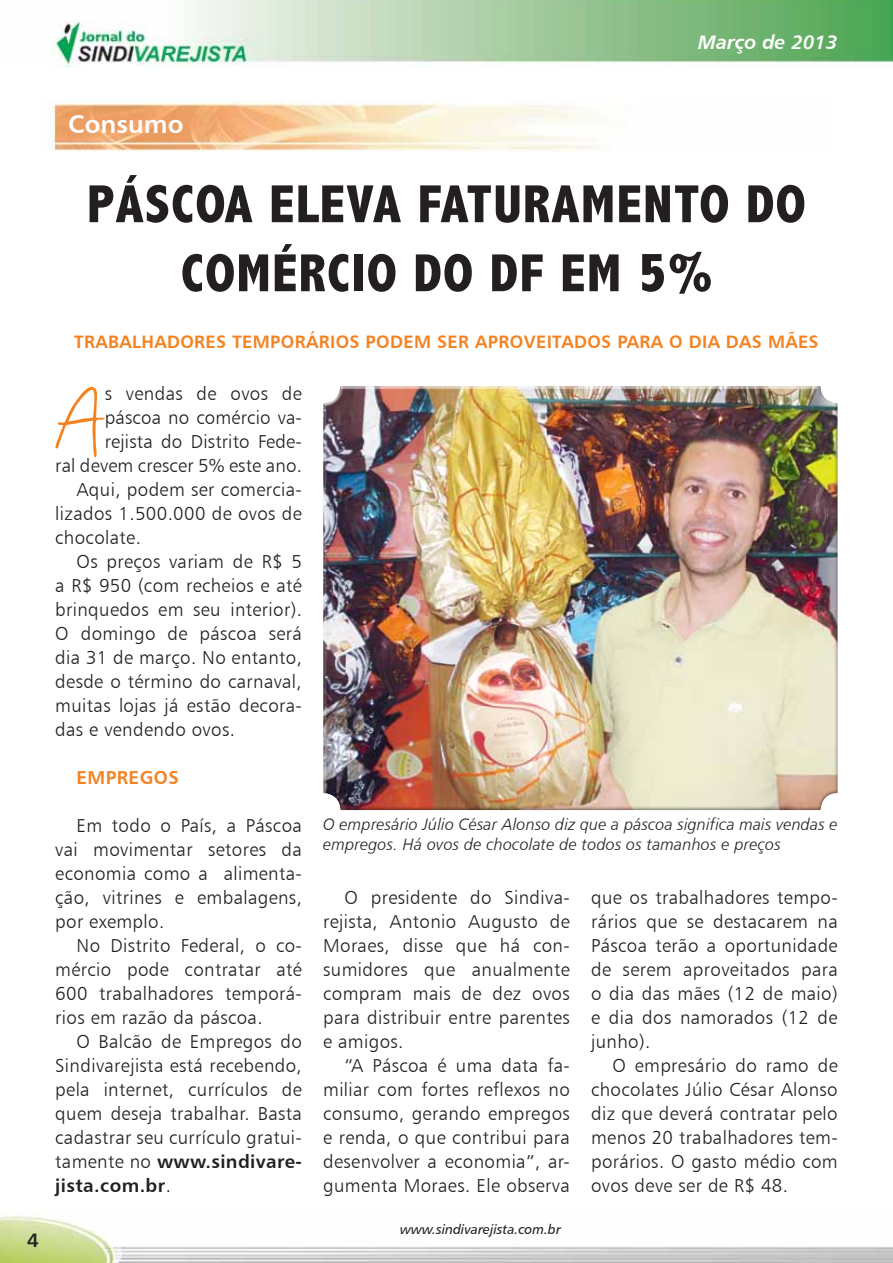
<style>
.page{position:relative;width:893px;height:1263px;background:#fff}
.page>*{position:absolute;margin:0;border:0;box-sizing:border-box;transform-origin:0 0}
.t1{font:82.5px "Bud Hand";color:#f58220}
.t2{font:800 condensed 54px/69px "Abadi";letter-spacing:.025em;color:#231f20;text-align:center}
.t3{font:25.5px "Humanist 777 BT Bold B";color:#fff}
.t4{font:19.5px "Humanist 777 BT Bold Italic B";color:#fff}
.t5{font:19.5px "Humanist 777 BT Bold B";color:#231f20}
.t6{font:18.75px/24px "Humanist 777 BT Light B";letter-spacing:.02em;color:#231f20;text-align:justify}
.t7{font:18.75px/24px "Humanist 777 BT Bold B";letter-spacing:.02em;color:#231f20}
.t8{font:18.75px "Humanist 777 BT Bold B";letter-spacing:.02em;color:#f58220}
.t9{font:18px "Humanist 777 BT Bold B";letter-spacing:.02em;color:#f58220}
.t10{font:16.5px/19.8px "Humanist 777 BT Light Italic B";letter-spacing:.01em;color:#231f20}
.t11{font:13.5px "Humanist 777 BT Italic B";color:#231f20}
.s1{font-size:57px}
.s2{font-family:"Humanist 777 BT Light B"}
</style>
<div class="page">
<img style="left:51px;top:0;width:842px;height:66px">
<img style="left:0;top:1211px;width:893px;height:52px">
<img style="left:49px;top:101px;width:546px;height:50px">
<div style="left:321px;top:384px;width:517px;height:427px;background:#231f20;opacity:.75"></div>
<p class="t4" style="left:698px;top:30px;width:141px">Março de 2013</p>
<h3 class="t3" style="left:68px;top:108px;width:117px">Consumo</h3>
<p class="t5" style="left:27px;top:1228px;width:13px">4</p>
<h2 class="t2" style="left:87px;top:170px;width:720px">PÁSCOA ELEVA FATURAMENTO DO<br>COMÉRCIO DO DF EM <span class="s1">5</span>%</h2>
<p class="t9" style="left:74px;top:330px;width:746px">TRABALHADORES TEMPORÁRIOS PODEM SER APROVEITADOS PARA O DIA DAS MÃES</p>
<h1 class="t1" style="left:55px;top:378px;width:49px">A</h1>
<p class="t6" style="left:105px;top:381px;width:199px">s vendas de ovos de</p>
<p class="t6" style="left:105px;top:405px;width:199px">páscoa no comércio va-</p>
<p class="t6" style="left:105px;top:429px;width:199px">rejista do Distrito Fede-</p>
<p class="t6" style="left:55px;top:453px;width:248px">ral devem crescer 5% este ano.</p>
<p class="t6" style="left:77px;top:477px;width:227px">Aqui, podem ser comercia-</p>
<p class="t6" style="left:55px;top:501px;width:248px">lizados 1.500.000 de ovos de</p>
<p class="t6" style="left:55px;top:525px;width:87px">chocolate.</p>
<p class="t6" style="left:77px;top:549px;width:227px">Os preços variam de R$ 5</p>
<p class="t6" style="left:55px;top:573px;width:248px">a R$ 950 (com recheios e até</p>
<p class="t6" style="left:55px;top:597px;width:248px">brinquedos em seu interior).</p>
<p class="t6" style="left:55px;top:621px;width:248px">O domingo de páscoa será</p>
<p class="t6" style="left:55px;top:645px;width:248px">dia 31 de março. No entanto,</p>
<p class="t6" style="left:55px;top:669px;width:248px">desde o término do carnaval,</p>
<p class="t6" style="left:55px;top:693px;width:248px">muitas lojas já estão decora-</p>
<p class="t6" style="left:55px;top:717px;width:181px">das e vendendo ovos.</p>
<p class="t8" style="left:77px;top:766px;width:104px">EMPREGOS</p>
<p class="t6" style="left:55px;top:813px;width:248px;text-indent:21px">Em todo o País, a Páscoa vai movimentar setores da economia como a alimenta&shy;ção, vitrines e embalagens, por exemplo.</p>
<p class="t6" style="left:55px;top:933px;width:248px;text-indent:21px">No Distrito Federal, o co&shy;mércio pode contratar até 600 trabalhadores temporá&shy;rios em razão da páscoa.</p>
<p class="t6" style="left:55px;top:1029px;width:248px;text-indent:21px">O Balcão de Empregos do Sindivarejista está recebendo, pela internet, currículos de quem deseja trabalhar. Basta cadastrar seu currículo gratui-</p>
<p class="t7" style="left:55px;top:1149px;width:248px"><span class="s2">tamente no</span> www.sindivare&shy;jista.com.br<span class="s2">.</span></p>
<p class="t10" style="left:323px;top:814px;width:516px">O empresário Júlio César Alonso diz que a páscoa significa mais vendas e empregos. Há ovos de chocolate de todos os tamanhos e preços</p>
<p class="t6" style="left:323px;top:885px;width:248px;text-indent:21px">O presidente do Sindiva&shy;rejista, Antonio Augusto de Moraes, disse que há con&shy;sumidores que anualmente compram mais de dez ovos para distribuir entre parentes e amigos.</p>
<p class="t6" style="left:323px;top:1053px;width:248px;text-indent:21px">“A Páscoa é uma data fa&shy;miliar com fortes reflexos no consumo, gerando empregos e renda, o que contribui para desenvolver a economia”, ar&shy;gumenta Moraes. Ele observa</p>
<p class="t6" style="left:591px;top:885px;width:248px">que os trabalhadores tempo&shy;rários que se destacarem na Páscoa terão a oportunidade de serem aproveitados para o dia das mães (12 de maio) e dia dos namorados (12 de junho).</p>
<p class="t6" style="left:591px;top:1053px;width:248px;text-indent:21px">O empresário do ramo de chocolates Júlio César Alonso diz que deverá contratar pelo menos 20 trabalhadores tem&shy;porários. O gasto médio com ovos deve ser de R$ 48.</p>
<p class="t11" style="left:400px;top:1221px;width:162px">www.sindivarejista.com.br</p>
</div>
